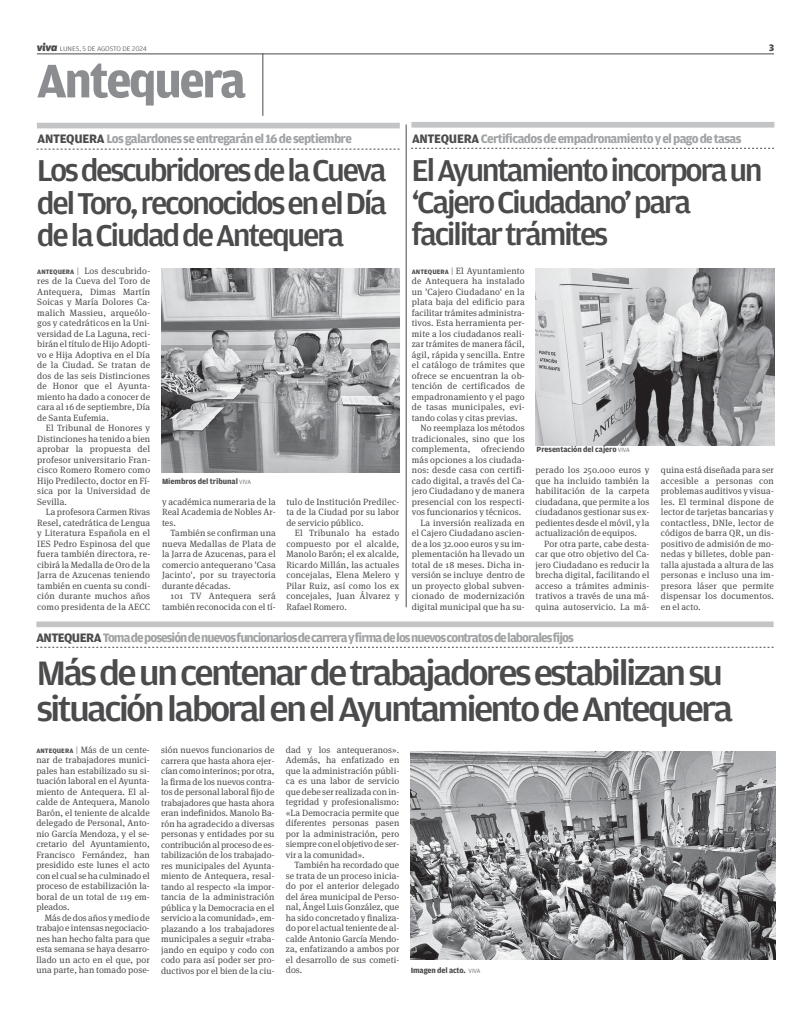
<style>
.page{position:relative;width:811px;height:1021px;background:#fff}
.page>*{position:absolute;margin:0;border:0;box-sizing:border-box;transform-origin:0 0}
.t1{font:700 50px "Amplitude";letter-spacing:-.05em;color:#8b8d90}
.t2{font:500 36px/36px "Amplitude";letter-spacing:-.07em;color:#4b4b4d;scale:1.1 1}
.t3{font:500 32px/32px "Amplitude";letter-spacing:-.07em;color:#4b4b4d;text-align:justify;scale:1.05 1}
.t4{font:700 13px "Amplitude";letter-spacing:-.05em;color:#a1a3a5}
.t5{font:700 13px "Amplitude";letter-spacing:-.075em;color:#a1a3a5}
.t6{font:900 10px "Amplitude";color:#4b4b4d}
.t7{font:9.1px/10.5px "Meta Serif OT";letter-spacing:.01em;color:#4b4b4d;text-align:justify}
.t8{font:700 8px "Amplitude";letter-spacing:-.005em;color:#4b4b4d}
.t9{font:300 7px "Amplitude";letter-spacing:-.01em;color:#4b4b4d;scale:1.1 1}
.s1{font-family:"Apex New";font-weight:800;font-style:italic;font-size:11px}
.s2{color:#4b4b4d}
.s3{font-family:"Amplitude";font-weight:700;font-size:6.8px}
.s4{font-family:"Amplitude";font-weight:300}
.s5{font-weight:300;font-size:6.5px}
</style>
<div class="page">
<hr style="left:37px;top:54px;width:737px;height:1px;background:#4b4b4d">
<hr style="left:263px;top:53px;width:1px;height:63px;background:#4b4b4d">
<img style="left:411px;top:751px;width:364px;height:208px">
<div style="left:36px;top:621px;width:737px;height:6px;background:#c2c4c6"></div>
<svg style="left:36px;top:647px;width:737px;height:1px"></svg>
<div style="left:37px;top:123px;width:363px;height:5px;background:#c2c4c6"></div>
<svg style="left:37px;top:149px;width:362px;height:1px"></svg>
<img style="left:161px;top:268px;width:238px;height:204px">
<hr style="left:406px;top:124px;width:1px;height:483px;background:#4b4b4d">
<div style="left:411px;top:122px;width:363px;height:6px;background:#c2c4c6"></div>
<svg style="left:411px;top:148px;width:363px;height:1px"></svg>
<img style="left:536px;top:268px;width:238px;height:177px">
<p class="t9" style="left:37px;top:46px;width:102px"><span class="s1">viva</span> LUNES, 5 DE AGOSTO DE 2024</p>
<p class="t6" style="left:769px;top:42px;width:6px">3</p>
<h1 class="t1" style="left:37px;top:62px;width:211px">Antequera</h1>
<h3 class="t4" style="left:38px;top:134px;width:316px"><span class="s2">ANTEQUERA</span> Los galardonesseentregaránel 16 deseptiembre</h3>
<h3 class="t3" style="left:37px;top:157px;width:335px">Los descubridores de la Cueva del Toro, reconocidos en el Día de la Ciudad de Antequera</h3>
<p class="t7" style="left:37px;top:266px;width:114px"><span class="s3">ANTEQUERA</span> <span class="s4">|</span> Los descubrido&shy;res de la Cueva del Toro de Antequera, Dimas Martín Soicas y María Dolores Ca&shy;malich Massieu, arqueólo&shy;gos y catedráticos en la Uni&shy;versidad de La Laguna, reci&shy;birán el título de Hijo Adopti&shy;vo e Hija Adoptiva en el Día de la Ciudad. Se tratan de dos de las seis Distinciones de Honor que el Ayunta&shy;miento ha dado a conocer de cara al 16 de septiembre, Día de Santa Eufemia.</p>
<p class="t7" style="left:37px;top:423px;width:114px;text-indent:8px">El Tribunal de Honores y Distinciones ha tenido a bien aprobar la propuesta del profesor universitario Fran&shy;cisco Romero Romero como Hijo Predilecto, doctor en Fí&shy;sica por la Universidad de Sevilla.</p>
<p class="t7" style="left:37px;top:507px;width:114px;text-indent:8px">La profesora Carmen Rivas Resel, catedrática de Lengua y Literatura Española en el IES Pedro Espinosa del que fuera también directora, re&shy;cibirá la Medalla de Oro de la Jarra de Azucenas teniendo también en cuenta su condi&shy;ción durante muchos años como presidenta de la AECC</p>
<p class="t7" style="left:162px;top:497px;width:115px">y académica numeraria de la Real Academia de Nobles Ar&shy;tes.</p>
<p class="t8" style="left:162px;top:478px;width:91px">Miembros del tribunal <span class="s5">VIVA</span></p>
<p class="t7" style="left:162px;top:528px;width:115px;text-indent:8px">También se confirman una nueva Medallas de Plata de la Jarra de Azucenas, para el comercio antequerano 'Casa Jacinto', por su trayectoria durante décadas.</p>
<p class="t7" style="left:162px;top:591px;width:115px;text-align:right">101 TV Antequera será también reconocida con el tí-</p>
<p class="t7" style="left:286px;top:497px;width:114px">tulo de Institución Predilec&shy;ta de la Ciudad por su labor de servicio público.</p>
<p class="t7" style="left:286px;top:528px;width:114px;text-indent:8px">El Tribunal0 ha estado compuesto por el alcalde, Manolo Barón; el ex alcalde, Ricardo Millán, las actuales concejalas, Elena Melero y Pilar Ruiz, así como los ex concejales, Juan Álvarez y Rafael Romero.</p>
<h3 class="t4" style="left:412px;top:133px;width:331px"><span class="s2">ANTEQUERA</span> Certificadosdeempadronamientoyelpagodetasas</h3>
<h3 class="t3" style="left:411px;top:156px;width:336px;text-align:left">El Ayuntamiento incorpora un ‘Cajero Ciudadano’ para facilitar trámites</h3>
<p class="t7" style="left:412px;top:266px;width:114px"><span class="s3">ANTEQUERA</span> <span class="s4">|</span> El Ayuntamiento</p>
<p class="t7" style="left:412px;top:276px;width:114px">de Antequera ha instalado</p>
<p class="t7" style="left:412px;top:287px;width:114px">un 'Cajero Ciudadano' en la</p>
<p class="t7" style="left:412px;top:297px;width:114px">plata baja del edificio para</p>
<p class="t7" style="left:412px;top:308px;width:114px">facilitar trámites administra-</p>
<p class="t7" style="left:412px;top:318px;width:114px">tivos. Esta herramienta per-</p>
<p class="t7" style="left:412px;top:329px;width:114px">mite a los ciudadanos reali-</p>
<p class="t7" style="left:412px;top:339px;width:114px">zar trámites de manera fácil,</p>
<p class="t7" style="left:412px;top:350px;width:114px">ágil, rápida y sencilla. Entre</p>
<p class="t7" style="left:412px;top:360px;width:114px">el catálogo de trámites que</p>
<p class="t7" style="left:412px;top:371px;width:114px">ofrece se encuentran la ob-</p>
<p class="t7" style="left:412px;top:381px;width:114px">tención de certificados de</p>
<p class="t7" style="left:412px;top:392px;width:114px">empadronamiento y el pago</p>
<p class="t7" style="left:412px;top:402px;width:114px">de tasas municipales, evi-</p>
<p class="t7" style="left:412px;top:413px;width:107px">tando colas y citas previas.</p>
<p class="t7" style="left:420px;top:423px;width:106px">No reemplaza los métodos</p>
<p class="t7" style="left:412px;top:434px;width:114px">tradicionales, sino que los</p>
<p class="t7" style="left:412px;top:444px;width:114px">complementa, ofreciendo</p>
<p class="t7" style="left:412px;top:455px;width:114px">más opciones a los ciudada-</p>
<p class="t7" style="left:412px;top:465px;width:114px">nos: desde casa con certifi-</p>
<p class="t7" style="left:412px;top:476px;width:114px">cado digital, a través del Ca-</p>
<p class="t7" style="left:412px;top:486px;width:114px">jero Ciudadano y de manera</p>
<p class="t7" style="left:412px;top:496px;width:114px">presencial con los respecti-</p>
<p class="t7" style="left:412px;top:507px;width:111px">vos funcionarios y técnicos.</p>
<p class="t7" style="left:420px;top:517px;width:106px">La inversión realizada en</p>
<p class="t7" style="left:412px;top:528px;width:114px">el Cajero Ciudadano ascien-</p>
<p class="t7" style="left:412px;top:538px;width:114px">de a los 32.000 euros y su im-</p>
<p class="t7" style="left:412px;top:549px;width:114px">plementación ha llevado un</p>
<p class="t7" style="left:412px;top:559px;width:114px">total de 18 meses. Dicha in-</p>
<p class="t7" style="left:412px;top:570px;width:114px">versión se incluye dentro de</p>
<p class="t7" style="left:412px;top:580px;width:114px">un proyecto global subven-</p>
<p class="t7" style="left:412px;top:591px;width:114px">cionado de modernización</p>
<p class="t7" style="left:412px;top:601px;width:114px">digital municipal que ha su-</p>
<p class="t8" style="left:536px;top:446px;width:95px">Presentación del cajero <span class="s5">VIVA</span></p>
<p class="t7" style="left:535px;top:465px;width:115px">perado los 250.000 euros y que ha incluido también la habilitación de la carpeta ciudadana, que permite a los ciudadanos gestionar sus ex&shy;pedientes desde el móvil, y la actualización de equipos.</p>
<p class="t7" style="left:535px;top:539px;width:115px;text-indent:8px">Por otra parte, cabe desta&shy;car que otro objetivo del Ca&shy;jero Ciudadano es reducir la brecha digital, facilitando el acceso a trámites adminis&shy;trativos a través de una má&shy;quina autoservicio. La má-</p>
<p class="t7" style="left:661px;top:465px;width:114px">quina está diseñada para ser accesible a personas con problemas auditivos y visua&shy;les. El terminal dispone de lector de tarjetas bancarias y contactless, DNIe, lector de códigos de barra QR, un dis&shy;positivo de admisión de mo&shy;nedas y billetes, doble pan&shy;talla ajustada a altura de las personas e incluso una im&shy;presora láser que permite dispensar los documentos. en el acto.</p>
<h3 class="t5" style="left:36px;top:632px;width:539px"><span class="s2">ANTEQUERA</span> Toma de posesión de nuevos funcionarios de carrera y firma de los nuevos contratos de laborales fijos</h3>
<h2 class="t2" style="left:36px;top:656px;width:635px">Más de un centenar de trabajadores estabilizan su situación laboral en el Ayuntamiento de Antequera</h2>
<p class="t7" style="left:36px;top:745px;width:115px"><span class="s3">ANTEQUERA</span> <span class="s4">|</span> Más de un cente&shy;nar de trabajadores munici&shy;pales han estabilizado su si&shy;tuación laboral en el Ayunta&shy;miento de Antequera. El al&shy;calde de Antequera, Manolo Barón, el teniente de alcalde delegado de Personal, Anto&shy;nio García Mendoza, y el se&shy;cretario del Ayuntamiento, Francisco Fernández, han presidido este lunes el acto con el cual se ha culminado el proceso de estabilización la&shy;boral de un total de 119 em&shy;pleados.</p>
<p class="t7" style="left:36px;top:913px;width:115px;text-indent:8px">Más de dos años y medio de trabajo e intensas negociacio&shy;nes han hecho falta para que esta semana se haya desarro&shy;llado un acto en el que, por una parte, han tomado pose-</p>
<p class="t7" style="left:161px;top:745px;width:115px">sión nuevos funcionarios de carrera que hasta ahora ejer&shy;cían como interinos; por otra, la firma de los nuevos contra&shy;tos de personal laboral fijo de trabajadores que hasta ahora eran indefinidos. Manolo Ba&shy;rón ha agradecido a diversas personas y entidades por su contribución al proceso de es&shy;tabilización de los trabajado&shy;res municipales del Ayunta&shy;miento de Antequera, resal&shy;tando al respecto «la impor&shy;tancia de la administración pública y la Democracia en el servicio a la comunidad», em&shy;plazando a los trabajadores municipales a seguir «traba&shy;jando en equipo y codo con codo para así poder ser pro&shy;ductivos por el bien de la ciu-</p>
<p class="t7" style="left:286px;top:745px;width:115px">dad y los antequeranos».<br>Además, ha enfatizado en que la administración públi&shy;ca es una labor de servicio que debe ser realizada con in&shy;tegridad y profesionalismo: «La Democracia permite que diferentes personas pasen por la administración, pero siempre con el objetivo de ser&shy;vir a la comunidad».</p>
<p class="t7" style="left:286px;top:860px;width:115px;text-indent:8px">También ha recordado que se trata de un proceso inicia&shy;do por el anterior delegado del área municipal de Perso&shy;nal, Ángel Luis González, que ha sido concretado y finaliza&shy;do por el actual teniente de al&shy;calde Antonio García Mendo&shy;za, enfatizando a ambos por el desarrollo de sus cometi&shy;dos.</p>
<p class="t8" style="left:411px;top:967px;width:71px">Imagen del acto. <span class="s5">VIVA</span></p>
</div>
